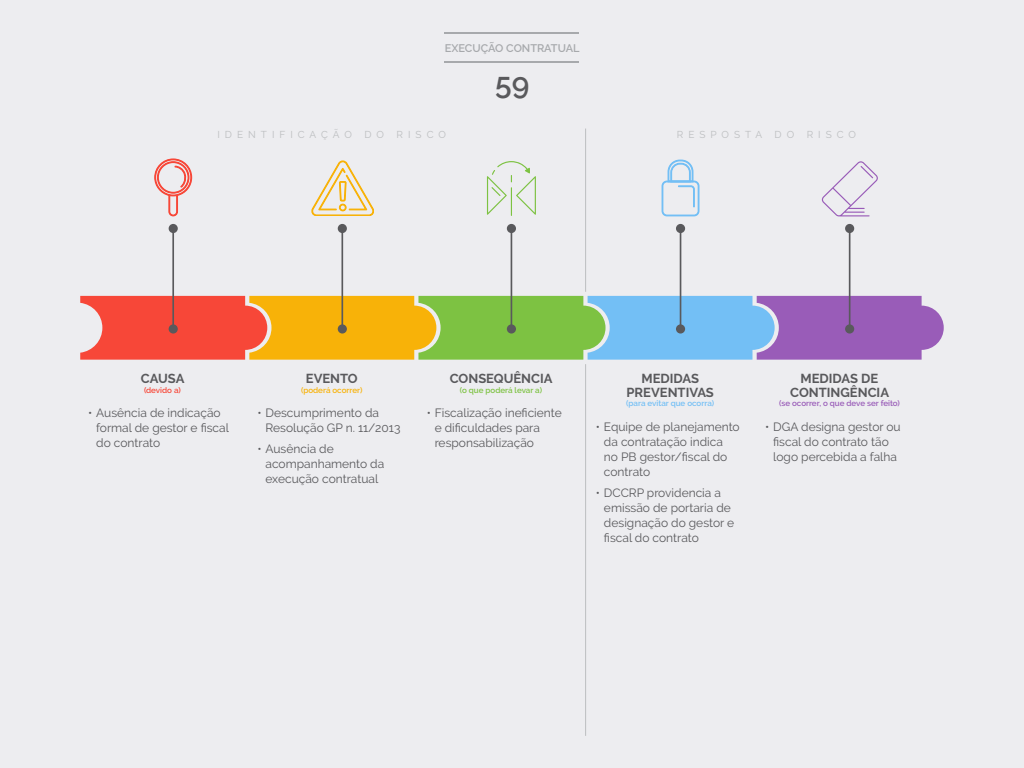
<style>
.page{position:relative;width:1024px;height:768px;background:#ededf0}
.page>*{position:absolute;margin:0;border:0;box-sizing:border-box;transform-origin:0 0}
.t1{font:600 30px "Raleway";color:#59595c}
.t2{font:700 13px/14px "Raleway";color:#59595c;text-align:center}
.t3{font:12px/15px "Raleway";color:#59595c}
.t4{font:600 11px "Raleway";color:#a7a9ac}
.t5{font:10px "Raleway";letter-spacing:.5em;color:#bcbec0}
.t6{font:600 8px "Raleway";color:#995cb8}
.t7{font:600 8px "Raleway";color:#73bff5}
.t8{font:600 8px "Raleway";color:#7dc242}
.t9{font:600 8px "Raleway";color:#f8b208}
.t10{font:600 8px "Raleway";color:#f74738}
</style>
<div class="page">
<svg style="left:80px;top:296px;width:864px;height:64px;background:#b49676"></svg>
<hr style="left:172px;top:228px;width:2px;height:102px;background:#59595c">
<div style="left:169px;top:324px;width:9px;height:10px;background:#59595c;border-radius:50%"></div>
<hr style="left:341px;top:228px;width:2px;height:102px;background:#59595c">
<div style="left:338px;top:324px;width:9px;height:10px;background:#59595c;border-radius:50%"></div>
<hr style="left:511px;top:228px;width:1px;height:102px;background:#59595c">
<div style="left:507px;top:324px;width:9px;height:10px;background:#59595c;border-radius:50%"></div>
<hr style="left:680px;top:228px;width:1px;height:102px;background:#59595c">
<div style="left:676px;top:324px;width:9px;height:10px;background:#59595c;border-radius:50%"></div>
<div style="left:676px;top:224px;width:9px;height:9px;background:#59595c;border-radius:50%"></div>
<hr style="left:849px;top:228px;width:1px;height:102px;background:#59595c">
<div style="left:845px;top:324px;width:9px;height:10px;background:#59595c;border-radius:50%"></div>
<svg style="left:662px;top:160px;width:37px;height:56px"></svg>
<hr style="left:585px;top:129px;width:1px;height:163px;background:#bcbec0">
<hr style="left:585px;top:364px;width:1px;height:372px;background:#bcbec0">
<div style="left:169px;top:224px;width:9px;height:9px;background:#59595c;border-radius:50%"></div>
<svg style="left:311px;top:161px;width:63px;height:55px"></svg>
<svg style="left:487px;top:161px;width:49px;height:55px"></svg>
<svg style="left:155px;top:159px;width:37px;height:57px"></svg>
<div style="left:338px;top:224px;width:9px;height:9px;background:#59595c;border-radius:50%"></div>
<div style="left:507px;top:224px;width:9px;height:9px;background:#59595c;border-radius:50%"></div>
<svg style="left:822px;top:161px;width:56px;height:55px"></svg>
<div style="left:845px;top:224px;width:9px;height:9px;background:#59595c;border-radius:50%"></div>
<hr style="left:444px;top:61px;width:136px;height:1px;background:#a7a9ac">
<hr style="left:444px;top:32px;width:136px;height:1px;background:#a7a9ac">
<p class="t4" style="left:445px;top:42px;width:136px">EXECUÇÃO CONTRATUAL</p>
<h1 class="t1" style="left:495px;top:67px;width:36px">59</h1>
<p class="t5" style="left:217px;top:129px;width:136px">IDENTIFICAÇÃO</p>
<p class="t5" style="left:364px;top:129px;width:21px">D O</p>
<p class="t5" style="left:397px;top:129px;width:51px">RISCO</p>
<p class="t5" style="left:677px;top:129px;width:119px">RESPOSTA DO</p>
<p class="t5" style="left:807px;top:129px;width:51px">RISCO</p>
<p class="t2" style="left:306px;top:371px;width:53px">EVENTO</p>
<p class="t2" style="left:450px;top:371px;width:104px">CONSEQUÊNCIA</p>
<p class="t2" style="left:627px;top:371px;width:89px">MEDIDAS<br>PREVENTIVAS</p>
<p class="t2" style="left:790px;top:371px;width:100px">MEDIDAS DE<br>CONTINGÊNCIA</p>
<p class="t2" style="left:141px;top:371px;width:45px">CAUSA</p>
<p class="t10" style="left:144px;top:385px;width:38px">(devido a)</p>
<p class="t9" style="left:301px;top:385px;width:63px">(poderá ocorrer)</p>
<p class="t8" style="left:460px;top:385px;width:84px">(o que poderá levar a)</p>
<p class="t3" style="left:96px;top:405px;width:134px;text-indent:-8px">• Ausência de indicação formal de gestor e fiscal do contrato</p>
<p class="t3" style="left:266px;top:405px;width:136px;text-indent:-8px">• Descumprimento da<br>Resolução GP n. 11/2013</p>
<p class="t3" style="left:266px;top:441px;width:120px;text-indent:-8px">• Ausência de acompanhamento da execução contratual</p>
<p class="t3" style="left:435px;top:405px;width:129px;text-indent:-8px">• Fiscalização ineficiente e dificuldades para responsabilização</p>
<p class="t7" style="left:626px;top:398px;width:89px">(para evitar que ocorra)</p>
<p class="t6" style="left:779px;top:398px;width:122px">(se ocorrer, o que deve ser feito)</p>
<p class="t3" style="left:604px;top:419px;width:137px;text-indent:-8px">• Equipe de planejamento da contratação indica no PB gestor/fiscal do contrato</p>
<p class="t3" style="left:604px;top:485px;width:132px;text-indent:-8px">• DCCRP providencia a emissão de portaria de designação do gestor e fiscal do contrato</p>
<p class="t3" style="left:765px;top:419px;width:137px;text-align:center">• DGA designa gestor ou fiscal do contrato tão logo percebida a falha</p>
</div>
